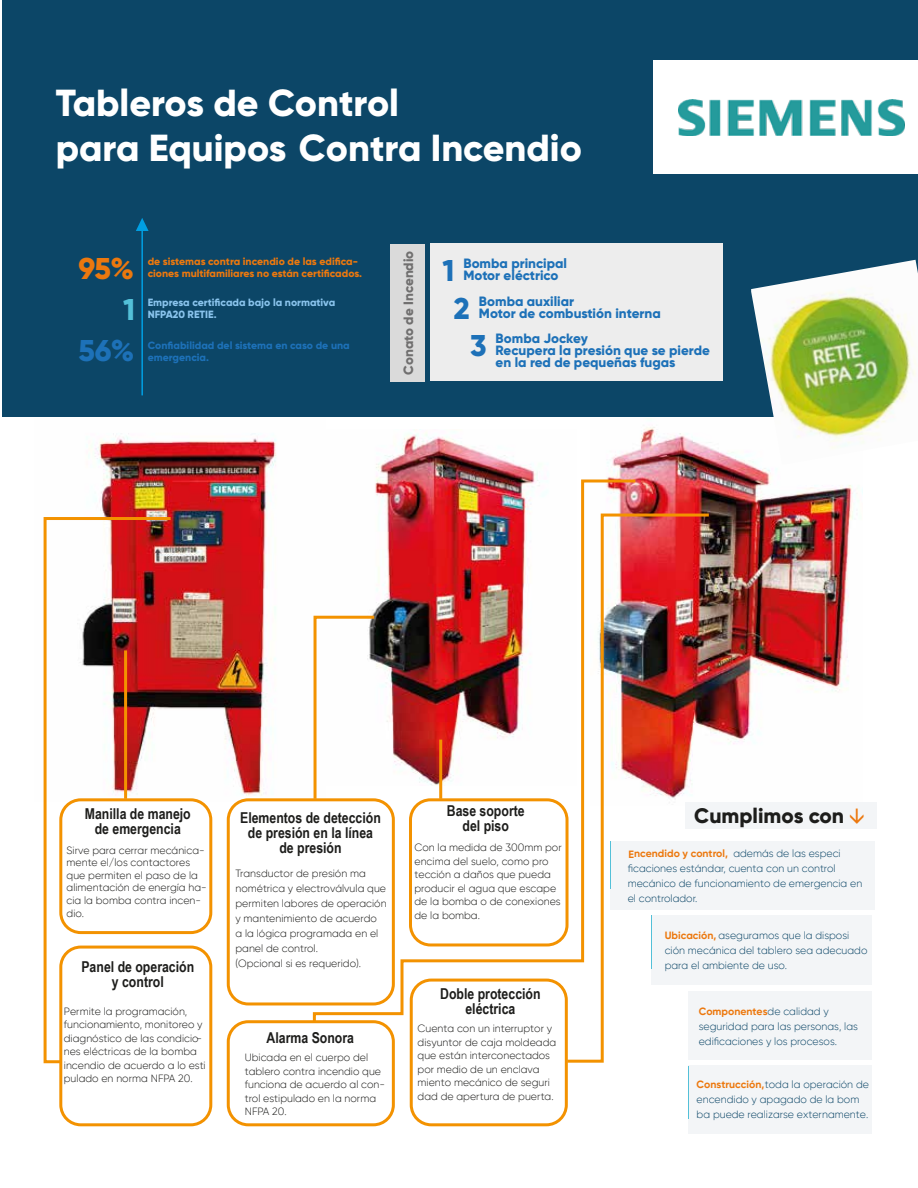
<style>
.page{position:relative;width:918px;height:1188px;background:#fff}
.page>*{position:absolute;margin:0;border:0;box-sizing:border-box;transform-origin:0 0}
.t1{font:800 37.65px/45.2px "Gilroy";color:#fff}
.t2{font:800 30px/37.8px "Gilroy";color:#1d71b8;text-align:center}
.t3{font:800 30px "Gilroy";color:#ec780e}
.t4{font:800 30px "Gilroy";color:#53c0d8}
.t5{font:800 21px "Gilroy";color:#1d1d1b}
.t6{font:700 15px/15px "Arial Narrow";color:#1d1d1b;text-align:center}
.t7{font:800 13.5px/12px "Gilroy";color:#1d71b8}
.t8{font:800 13.5px "Gilroy";color:#706f6f}
.t9{font:300 10.5px/13.5px "Gilroy";color:#1d1d1b}
.t10{font:300 10.5px/15px "Gilroy";color:#0c4667}
.t11{font:800 10.5px/12px "Gilroy";color:#ec780e}
.t12{font:800 10.5px/12px "Gilroy";color:#89c3ec}
.t13{font:800 10.5px/12px "Gilroy";color:#1d71b8}
.s1{font-weight:700;color:#ec780e}
</style>
<div class="page">
<div style="left:2px;top:0;width:916px;height:417px;background:#0c4667"></div>
<div style="left:654px;top:60px;width:264px;height:114px;background:#fff"></div>
<img style="left:607px;top:427px;width:256px;height:317px">
<img style="left:678px;top:100px;width:227px;height:36px">
<img style="left:376px;top:429px;width:162px;height:49px">
<img style="left:88px;top:433px;width:188px;height:83px">
<img style="left:751px;top:260px;width:167px;height:204px">
<img style="left:43px;top:516px;width:233px;height:548px">
<img style="left:570px;top:512px;width:142px;height:551px">
<svg style="left:58px;top:797px;width:512px;height:330px"></svg>
<img style="left:311px;top:478px;width:327px;height:547px">
<div style="left:686px;top:802px;width:191px;height:27px;background:#f3f5f7"></div>
<div style="left:688px;top:992px;width:184px;height:68px;background:#f3f5f7"></div>
<div style="left:688px;top:1066px;width:184px;height:68px;background:#f3f5f7"></div>
<hr style="left:688px;top:1066px;width:1px;height:52px;background:#53c0d8">
<div style="left:651px;top:915px;width:221px;height:70px;background:#f3f5f7"></div>
<hr style="left:651px;top:915px;width:1px;height:54px;background:#53c0d8">
<div style="left:610px;top:841px;width:265px;height:69px;background:#f3f5f7"></div>
<hr style="left:610px;top:841px;width:1px;height:48px;background:#53c0d8">
<hr style="left:141px;top:230px;width:2px;height:165px;background:#009fe3">
<svg style="left:136px;top:218px;width:13px;height:13px"></svg>
<div style="left:430px;top:243px;width:293px;height:137px;background:#ededed"></div>
<div style="left:390px;top:244px;width:35px;height:137px;background:#dadada"></div>
<h1 class="t1" style="left:56px;top:80px;width:528px">Tableros de Control<br>para Equipos Contra Incendio</h1>
<h2 class="t3" style="left:78px;top:250px;width:57px">95%</h2>
<h2 class="t4" style="left:123px;top:291px;width:14px">1</h2>
<h2 class="t2" style="left:78px;top:332px;width:57px">56%</h2>
<p class="t11" style="left:148px;top:255px;width:216px">de sistemas contra incendio de las edifica&shy;ciones multifamiliares no están certificados.</p>
<p class="t12" style="left:148px;top:296px;width:189px">Empresa certificada bajo la normativa<br>NFPA20 RETIE.</p>
<p class="t13" style="left:148px;top:339px;width:204px">Confiabilidad del sistema en caso de una emergencia.</p>
<p class="t8" style="left:400px;top:375px;width:126px;rotate:-90deg">Conato de Incendio</p>
<p class="t7" style="left:463px;top:257px;width:105px">Bomba principal<br>Motor eléctrico</p>
<h2 class="t2" style="left:442px;top:252px;width:29px">1<br>2</h2>
<p class="t7" style="left:479px;top:295px;width:183px">Bomba auxiliar<br>Motor de combustión interna</p>
<p class="t7" style="left:496px;top:332px;width:216px">Bomba Jockey<br>Recupera la presión que se pierde en la red de pequeñas fugas</p>
<h2 class="t2" style="left:470px;top:326px;width:18px">3</h2>
<h3 class="t6" style="left:85px;top:806px;width:107px">Manilla de manejo de emergencia</h3>
<h3 class="t6" style="left:447px;top:803px;width:79px">Base soporte del piso</h3>
<h3 class="t6" style="left:240px;top:809px;width:142px">Elementos de detección de presión en la línea de presión</h3>
<h3 class="t5" style="left:694px;top:802px;width:151px">Cumplimos con</h3>
<p class="t9" style="left:415px;top:841px;width:149px">Con la medida de 300mm por encima del suelo, como pro tección a daños que pueda producir el agua que escape de la bomba o de conexiones de la bomba.</p>
<p class="t9" style="left:67px;top:844px;width:142px;line-height:12.6px">Sirve para cerrar mecánica&shy;mente el/los contactores que permiten el paso de la alimentación de energía ha&shy;cia la bomba contra incen&shy;dio.</p>
<p class="t10" style="left:628px;top:846px;width:236px"><span class="s1">Encendido y control,</span> además de las especi ficaciones estándar, cuenta con un control mecánico de funcionamiento de emergencia en el controlador.</p>
<p class="t10" style="left:665px;top:928px;width:204px"><span class="s1">Ubicación,</span> aseguramos que la disposi ción mecánica del tablero sea adecuado para el ambiente de uso.</p>
<p class="t10" style="left:699px;top:1004px;width:161px"><span class="s1">Componentes</span> de calidad y seguridad para las personas, las edificaciones y los procesos.</p>
<p class="t10" style="left:697px;top:1077px;width:174px"><span class="s1">Construcción,</span> toda la operación de encendido y apagado de la bom ba puede realizarse externamente.</p>
<p class="t9" style="left:236px;top:865px;width:153px;line-height:15px">Transductor de presión ma nométrica y electroválvula que permiten labores de operación y mantenimiento de acuerdo<br>a la lógica programada en el panel de control.<br>(Opcional si es requerido).</p>
<h3 class="t6" style="left:81px;top:958px;width:114px">Panel de operación y control</h3>
<h3 class="t6" style="left:440px;top:986px;width:102px">Doble protección eléctrica</h3>
<p class="t9" style="left:64px;top:1004px;width:143px">Permite la programación, funcionamiento, monitoreo y diagnóstico de las condicio&shy;nes eléctricas de la bomba incendio de acuerdo a lo esti pulado en norma NFPA 20.</p>
<p class="t9" style="left:418px;top:1022px;width:140px">Cuenta con un interruptor y disyuntor de caja moldeada que están interconectados por medio de un enclava miento mecánico de seguri dad de apertura de puerta.</p>
<h3 class="t6" style="left:267px;top:1029px;width:89px">Alarma Sonora</h3>
<p class="t9" style="left:245px;top:1051px;width:142px">Ubicada en el cuerpo del tablero contra incendio que funciona de acuerdo al con&shy;trol estipulado en la norma<br>NFPA 20.</p>
</div>
